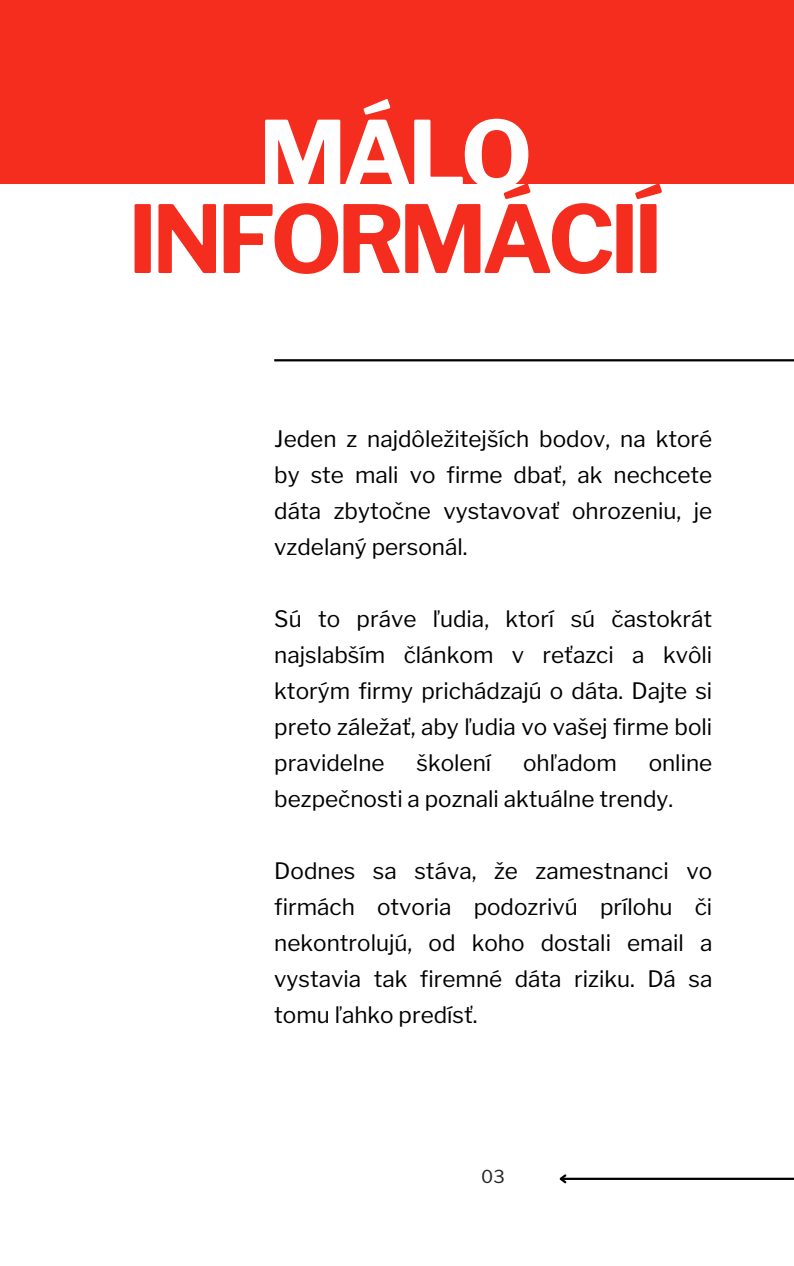
<style>
.page{position:relative;width:794px;height:1266px;background:#fff}
.page>*{position:absolute;margin:0;border:0;box-sizing:border-box;transform-origin:0 0}
.t1{font:700 92.93px "Libre Franklin";letter-spacing:-.06em;color:#f42d1e}
.t2{font:700 92.93px "Libre Franklin";color:#fffeff}
.t3{font:22.5px/36px "Libre Franklin";color:#000;text-align:justify}
.t4{font:17.7px "Libre Franklin";color:#242424}
</style>
<div class="page">
<hr style="left:560px;top:1177px;width:233px;height:3px;background:#000">
<svg style="left:559px;top:1174px;width:9px;height:10px"></svg>
<div style="left:0;top:0;width:793px;height:183px;background:#f42d1e"></div>
<hr style="left:274px;top:359px;width:519px;height:2px;background:#000">
<p class="t2" style="left:258px;top:99px;width:275px">MÁLO</p>
<p class="t1" style="left:128px;top:183px;width:536px">INFORMÁCIÍ</p>
<p class="t3" style="left:274px;top:421px;width:439px">Jeden z najdôležitejších bodov, na ktoré by ste mali vo firme dbať, ak nechcete dáta zbytočne vystavovať ohrozeniu, je vzdelaný personál.</p>
<p class="t3" style="left:274px;top:601px;width:439px">Sú to práve ľudia, ktorí sú častokrát najslabším článkom v reťazci a kvôli ktorým firmy prichádzajú o dáta. Dajte si preto záležať, aby ľudia vo vašej firme boli pravidelne</p>
<p class="t3" style="left:416px;top:745px;width:76px">školení</p>
<p class="t3" style="left:523px;top:745px;width:95px">ohľadom</p>
<p class="t3" style="left:274px;top:745px;width:439px;text-indent:374px">online bezpečnosti a poznali aktuálne trendy.</p>
<p class="t3" style="left:274px;top:853px;width:439px">Dodnes sa stáva, že zamestnanci vo firmách otvoria podozrivú prílohu či nekontrolujú, od koho dostali email a vystavia tak firemné dáta riziku. Dá sa tomu ľahko predísť.</p>
<p class="t4" style="left:481px;top:1166px;width:25px">03</p>
</div>
